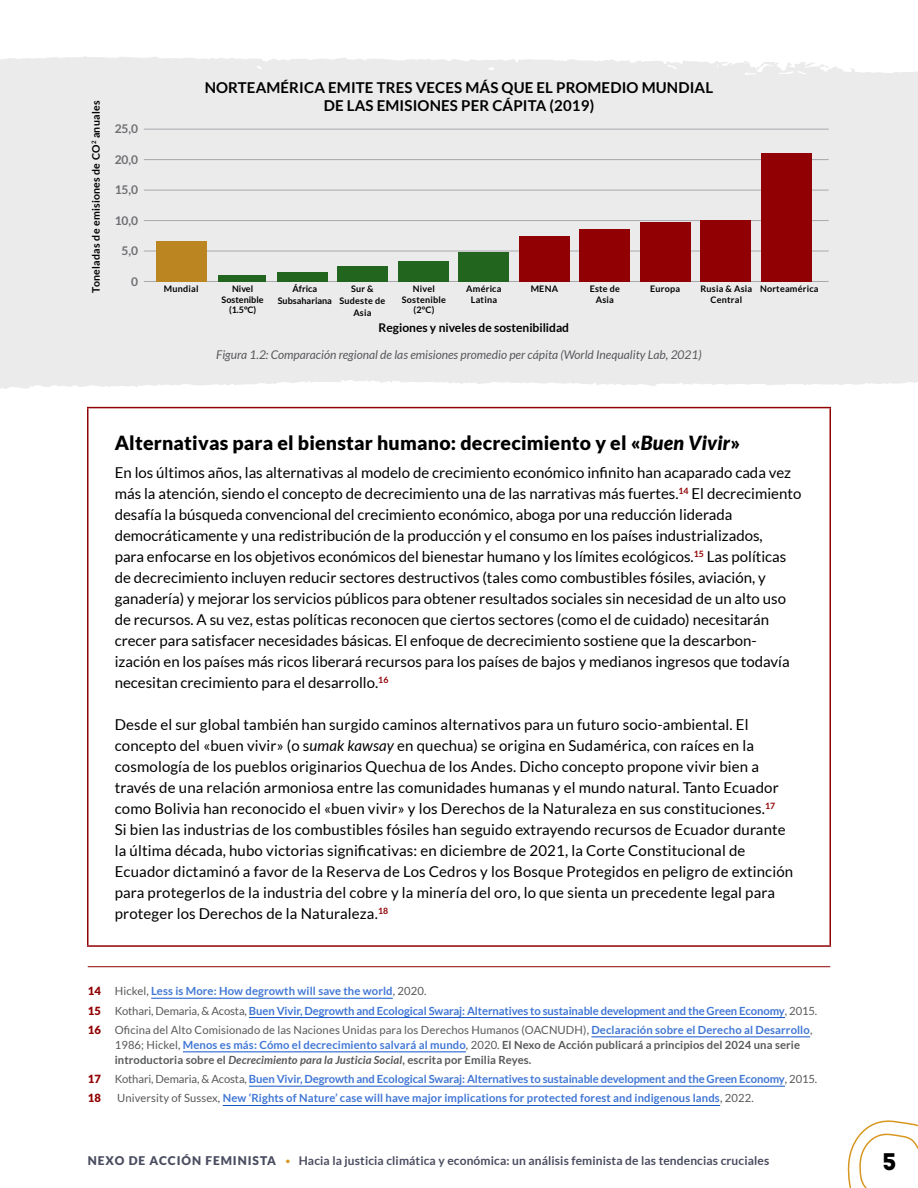
<style>
.page{position:relative;width:918px;height:1188px;background:#fff}
.page>*{position:absolute;margin:0;border:0;box-sizing:border-box;transform-origin:0 0}
.t1{font:24px "Intro";color:#000}
.Box_Title{font:900 19.5px "Lato";letter-spacing:.01em;color:#000}
.Box_Text{font:15px/21px "Lato";color:#000}
.Big_Chart_Title{font:700 15px/18px "Lato";letter-spacing:.01em;color:#000;text-align:center}
.t2{font:700 12px "Lato";letter-spacing:.01em;color:#4a4c60}
.Figure_Title{font:italic 12px "Lato";color:#58595b}
.Caption_Photo_Cred{font:700 12px "Lato";color:#000}
.Caption_Photo_Cred-2{font:700 12px "Lato";color:#6d6e71}
.Footnotes{font:11.25px/15px "Lato";letter-spacing:.01em;color:#58595b}
.Footnotes-2{font:700 11.25px "Lato";letter-spacing:-.01em;color:#4177d6}
.Footnotes-3{font:700 11.25px "Lato";letter-spacing:.01em;color:#4177d6}
.Footnotes-4{font:900 11.25px "Lato";color:#910003}
.Caption_Photo_Cred-3{font:700 10.5px "Lato";letter-spacing:.025em;color:#000}
.Caption_Photo_Cred-4{font:700 9px/10.5px "Lato";letter-spacing:.025em;color:#000;text-align:center}
.Caption_Photo_Cred-5{font:700 9px/10.5px "Lato";color:#000;text-align:center}
.s1{font-style:italic}
.s2{font-weight:900;color:#910003}
.s3{font-weight:400;color:#58595b}
.s4{font-weight:700;color:#4177d6}
.s5{font-weight:700}
.s6{font-weight:700;font-style:italic}
.s7{font-weight:900}
.s8{font-weight:300;color:#d79720}
</style>
<div class="page">
<svg style="left:847px;top:1120px;width:71px;height:68px"></svg>
<div style="left:0;top:56px;width:918px;height:124px;background:#ebebec"></div>
<div style="left:0;top:180px;width:918px;height:209px;background:#ebebec"></div>
<hr style="left:144px;top:251px;width:684px;height:1px;background:#a7a9ac">
<hr style="left:144px;top:190px;width:684px;height:1px;background:#a7a9ac">
<hr style="left:144px;top:129px;width:684px;height:1px;background:#a7a9ac">
<hr style="left:144px;top:281px;width:684px;height:1px;background:#a7a9ac">
<hr style="left:144px;top:220px;width:684px;height:1px;background:#a7a9ac">
<hr style="left:144px;top:159px;width:684px;height:1px;background:#a7a9ac">
<div style="left:156px;top:241px;width:51px;height:41px;background:#bb8522"></div>
<div style="left:218px;top:275px;width:48px;height:7px;background:#22651f"></div>
<div style="left:277px;top:272px;width:51px;height:10px;background:#22651f"></div>
<div style="left:338px;top:266px;width:50px;height:16px;background:#22651f"></div>
<div style="left:398px;top:261px;width:51px;height:21px;background:#22651f"></div>
<div style="left:459px;top:252px;width:50px;height:30px;background:#22651f"></div>
<div style="left:519px;top:236px;width:51px;height:46px;background:#910003"></div>
<div style="left:580px;top:229px;width:50px;height:53px;background:#910003"></div>
<div style="left:640px;top:222px;width:51px;height:60px;background:#910003"></div>
<div style="left:701px;top:220px;width:50px;height:62px;background:#910003"></div>
<div style="left:761px;top:153px;width:51px;height:129px;background:#910003"></div>
<hr style="left:87px;top:407px;width:744px;height:1px;background:#910003">
<hr style="left:87px;top:408px;width:1px;height:537px;background:#910003">
<hr style="left:830px;top:408px;width:1px;height:537px;background:#910003">
<hr style="left:87px;top:945px;width:744px;height:2px;background:#910003">
<hr style="left:88px;top:966px;width:742px;height:1px;background:#910003">
<hr style="left:151px;top:998px;width:242px;height:1px;background:#15c">
<hr style="left:249px;top:1017px;width:536px;height:1px;background:#15c">
<hr style="left:591px;top:1036px;width:219px;height:1px;background:#15c">
<hr style="left:183px;top:1051px;width:283px;height:1px;background:#15c">
<hr style="left:249px;top:1086px;width:536px;height:1px;background:#15c">
<hr style="left:223px;top:1105px;width:497px;height:1px;background:#15c">
<p class="Caption_Photo_Cred-3" style="left:90px;top:293px;width:193px;rotate:-90deg">Toneladas de emisiones de CO<sup>2</sup> anuales</p>
<p class="Caption_Photo_Cred-2" style="left:115px;top:122px;width:25px">25,0</p>
<p class="Caption_Photo_Cred-2" style="left:115px;top:153px;width:25px">20,0</p>
<p class="Caption_Photo_Cred-2" style="left:115px;top:183px;width:25px">15,0</p>
<p class="Caption_Photo_Cred-2" style="left:115px;top:214px;width:25px">10,0</p>
<p class="Caption_Photo_Cred-2" style="left:122px;top:244px;width:18px">5,0</p>
<p class="Caption_Photo_Cred-2" style="left:131px;top:275px;width:8px">0</p>
<p class="Big_Chart_Title" style="left:205px;top:78px;width:510px">NORTEAMÉRICA EMITE TRES VECES MÁS QUE EL PROMEDIO MUNDIAL<br>DE LAS EMISIONES PER CÁPITA (2019)</p>
<p class="Caption_Photo_Cred-4" style="left:293px;top:284px;width:26px">África</p>
<p class="Caption_Photo_Cred-5" style="left:278px;top:296px;width:56px">Subsahariana</p>
<p class="Caption_Photo_Cred-4" style="left:164px;top:284px;width:36px">Mundial</p>
<p class="Caption_Photo_Cred-4" style="left:232px;top:284px;width:23px">Nivel</p>
<p class="Caption_Photo_Cred-4" style="left:760px;top:284px;width:60px">Norteamérica</p>
<p class="Caption_Photo_Cred-5" style="left:222px;top:294px;width:44px">Sostenible (1.5°C)</p>
<p class="Caption_Photo_Cred-4" style="left:413px;top:284px;width:24px">Nivel</p>
<p class="Caption_Photo_Cred-4" style="left:402px;top:294px;width:46px">Sostenible (2°C)</p>
<p class="Caption_Photo_Cred-4" style="left:531px;top:284px;width:29px">MENA</p>
<p class="Caption_Photo_Cred-4" style="left:590px;top:284px;width:32px">Este de<br>Asia</p>
<p class="Caption_Photo_Cred-4" style="left:650px;top:284px;width:31px">Europa</p>
<p class="Caption_Photo_Cred-4" style="left:700px;top:284px;width:53px">Rusia &amp; Asia</p>
<p class="Caption_Photo_Cred-4" style="left:466px;top:284px;width:37px">América</p>
<p class="Caption_Photo_Cred-4" style="left:471px;top:294px;width:28px">Latina</p>
<p class="Caption_Photo_Cred-4" style="left:351px;top:284px;width:24px">Sur &amp;</p>
<p class="Caption_Photo_Cred-4" style="left:340px;top:296px;width:47px">Sudeste de</p>
<p class="Caption_Photo_Cred-4" style="left:353px;top:308px;width:20px">Asia</p>
<p class="Caption_Photo_Cred-4" style="left:711px;top:294px;width:33px">Central</p>
<p class="Caption_Photo_Cred" style="left:379px;top:321px;width:192px">Regiones y niveles de sostenibilidad</p>
<p class="Figure_Title" style="left:216px;top:348px;width:487px">Figura 1.2: Comparación regional de las emisiones promedio per cápita (World Inequality Lab, 2021)</p>
<p class="Box_Title" style="left:115px;top:432px;width:627px">Alternativas para el bienstar humano: decrecimiento y el «<span class="s1">Buen Vivir</span>»</p>
<p class="Box_Text" style="left:115px;top:462px;width:688px">En los últimos años, las alternativas al modelo de crecimiento económico infinito han acaparado cada vez más la atención, siendo el concepto de decrecimiento una de las narrativas más fuertes.<sup>14</sup> El decrecimiento desafía la búsqueda convencional del crecimiento económico, aboga por una reducción liderada democráticamente y una redistribución de la producción y el consumo en los países industrializados,<br>para enfocarse en los objetivos económicos del bienestar humano y los límites ecológicos.<sup>15</sup> Las políticas de decrecimiento incluyen reducir sectores destructivos (tales como combustibles fósiles, aviación, y ganadería) y mejorar los servicios públicos para obtener resultados sociales sin necesidad de un alto uso de recursos. A su vez, estas políticas reconocen que ciertos sectores (como el de cuidado) necesitarán crecer para satisfacer necesidades básicas. El enfoque de decrecimiento sostiene que la descarbon&shy;ización en los países más ricos liberará recursos para los países de bajos y medianos ingresos que todavía necesitan crecimiento para el desarrollo.<sup>16</sup></p>
<p class="Box_Text" style="left:115px;top:714px;width:680px">Desde el sur global también han surgido caminos alternativos para un futuro socio-ambiental. El concepto del «buen vivir» (o s<span class="s1">umak kawsay</span> en quechua) se origina en Sudamérica, con raíces en la cosmología de los pueblos originarios Quechua de los Andes. Dicho concepto propone vivir bien a través de una relación armoniosa entre las comunidades humanas y el mundo natural. Tanto Ecuador como Bolivia han reconocido el «buen vivir» y los Derechos de la Naturaleza en sus constituciones.<sup>17<br></sup>Si bien las industrias de los combustibles fósiles han seguido extrayendo recursos de Ecuador durante la última década, hubo victorias significativas: en diciembre de 2021, la Corte Constitucional de Ecuador dictaminó a favor de la Reserva de Los Cedros y los Bosque Protegidos en peligro de extinción para protegerlos de la industria del cobre y la minería del oro, lo que sienta un precedente legal para proteger los Derechos de la Naturaleza.<sup>18</sup></p>
<p class="Footnotes-3" style="left:88px;top:985px;width:340px"><span class="s2">14</span> <span class="s3">Hickel,</span> Less is More: How degrowth will save the world<span class="s3">, 2020.</span></p>
<p class="Footnotes-2" style="left:88px;top:1004px;width:731px"><span class="s2">15</span> <span class="s3">Kothari, Demaria, &amp; Acosta,</span> Buen Vivir, Degrowth and Ecological Swaraj: Alternatives to sustainable development and the Green Economy<span class="s3">, 2015.</span></p>
<p class="Footnotes" style="left:115px;top:1022px;width:699px;text-indent:-27px"><span class="s2">16</span> Oficina del Alto Comisionado de las Naciones Unidas para los Derechos Humanos (OACNUDH), <span class="s4">Declaración sobre el Derecho al Desarrollo</span>,<br>1986; Hickel, <span class="s4">Menos es más: Cómo el decrecimiento salvará al mundo</span>, 2020. <span class="s5">El Nexo de Acción publicará a principios del 2024 una serie introductoria sobre el</span> <span class="s6">Decrecimiento para la Justicia Social</span><span class="s5">, escrita por Emilia Reyes.</span></p>
<p class="Footnotes-2" style="left:88px;top:1073px;width:731px"><span class="s2">17</span> <span class="s3">Kothari, Demaria, &amp; Acosta,</span> Buen Vivir, Degrowth and Ecological Swaraj: Alternatives to sustainable development and the Green Economy<span class="s3">, 2015.</span></p>
<p class="Footnotes-4" style="left:88px;top:1092px;width:15px">18</p>
<p class="Footnotes-3" style="left:117px;top:1092px;width:638px"><span class="s3">University of Sussex,</span> New ‘Rights of Nature’ case will have major implications for protected forest and indigenous lands<span class="s3">, 2022.</span></p>
<p class="t2" style="left:88px;top:1154px;width:683px"><span class="s7">NEXO DE ACCIÓN FEMINISTA</span> <span class="s8">•</span> Hacia la justicia climática y económica: un análisis feminista de las tendencias cruciales</p>
<h1 class="t1" style="left:883px;top:1147px;width:15px">5</h1>
</div>
